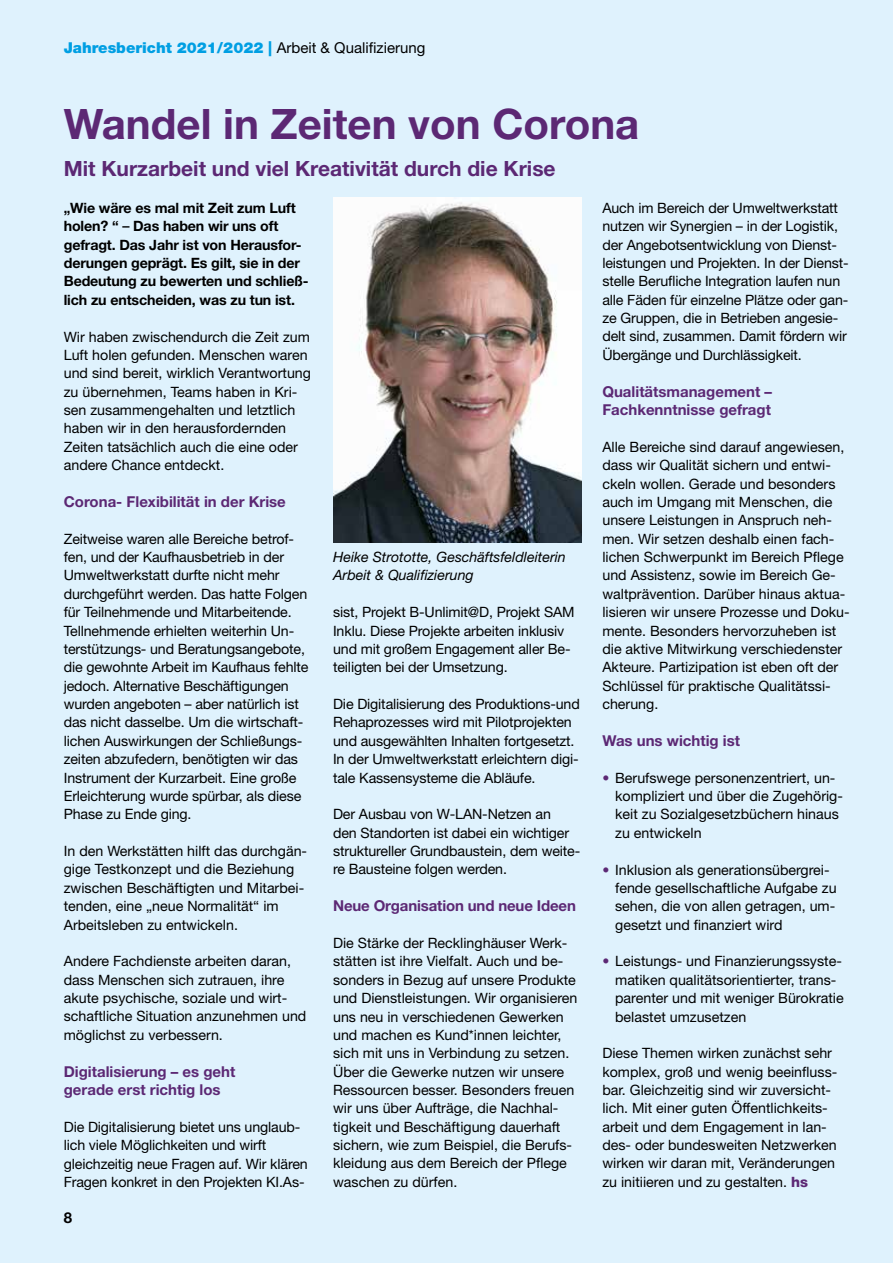
<style>
.page{position:relative;width:893px;height:1263px;background:#dff2fd}
.page>*{position:absolute;margin:0;border:0;box-sizing:border-box;transform-origin:0 0}
.t1{font:700 42px "Helvetica Neue";color:#5c2874}
.t2{font:700 21px "Helvetica Neue";color:#5c2874}
.t3{font:700 15px/18.3px "Helvetica Neue";color:#5c2874}
.t4{font:900 15px "Helvetica Neue";color:#009fe3}
.t5{font:700 15px "Helvetica Neue";color:#000}
.t6{font:14.25px/18.3px "Helvetica Neue";color:#000}
.t7{font:700 14.25px/18.3px "Helvetica Neue";letter-spacing:-.01em;color:#000}
.t8{font:italic 14.25px/18.3px "Helvetica Neue";color:#000}
.s1{font-weight:400;color:#000}
.s2{font-family:"Helvetica Neue LT Std";font-weight:500;font-stretch:condensed}
.s3{color:#5c2874}
.s4{font-weight:800;color:#5c2874}
</style>
<div class="page">
<img style="left:333px;top:197px;width:248px;height:345px">
<p class="t4" style="left:64px;top:39px;width:363px">Jahresbericht 2021/2022 | <span class="s1">Arbeit &amp; Qualifizierung</span></p>
<h1 class="t1" style="left:64px;top:98px;width:577px">Wandel in Zeiten von Corona</h1>
<h2 class="t2" style="left:64px;top:156px;width:493px">Mit Kurzarbeit und viel Kreativität durch die Krise</h2>
<p class="t7" style="left:64px;top:198px;width:246px">„Wie wäre es mal mit Zeit zum Luft holen? “ <span class="s2">–</span> Das haben wir uns oft gefragt. Das Jahr ist von Herausfor&shy;derungen geprägt. Es gilt, sie in der Bedeutung zu bewerten und schließ&shy;lich zu entscheiden, was zu tun ist.</p>
<p class="t6" style="left:64px;top:327px;width:249px">Wir haben zwischendurch die Zeit zum Luft holen gefunden. Menschen waren und sind bereit, wirklich Verantwortung zu übernehmen, Teams haben in Kri&shy;sen zusammengehalten und letztlich haben wir in den herausfordernden Zeiten tatsächlich auch die eine oder andere Chance entdeckt.</p>
<p class="t3" style="left:64px;top:492px;width:224px">Corona- Flexibilität in der Krise</p>
<p class="t6" style="left:64px;top:529px;width:246px">Zeitweise waren alle Bereiche betrof&shy;fen, und der Kaufhausbetrieb in der Umweltwerkstatt durfte nicht mehr durchgeführt werden. Das hatte Folgen für Teilnehmende und Mitarbeitende.<br>Tellnehmende erhielten weiterhin Un&shy;terstützungs- und Beratungsangebote, die gewohnte Arbeit im Kaufhaus fehlte jedoch. Alternative Beschäftigungen wurden angeboten – aber natürlich ist das nicht dasselbe. Um die wirtschaft&shy;lichen Auswirkungen der Schließungs&shy;zeiten abzufedern, benötigten wir das Instrument der Kurzarbeit. Eine große Erleichterung wurde spürbar, als diese Phase zu Ende ging.</p>
<p class="t6" style="left:64px;top:842px;width:245px">In den Werkstätten hilft das durchgän&shy;gige Testkonzept und die Beziehung zwischen Beschäftigten und Mitarbei&shy;tenden, eine „neue Normalität“ im Arbeitsleben zu entwickeln.</p>
<p class="t6" style="left:64px;top:952px;width:244px">Andere Fachdienste arbeiten daran, dass Menschen sich zutrauen, ihre akute psychische, soziale und wirt&shy;schaftliche Situation anzunehmen und möglichst zu verbessern.</p>
<p class="t3" style="left:64px;top:1062px;width:173px">Digitalisierung – es geht gerade erst richtig los</p>
<p class="t6" style="left:64px;top:1117px;width:246px">Die Digitalisierung bietet uns unglaub&shy;lich viele Möglichkeiten und wirft gleichzeitig neue Fragen auf. Wir klären Fragen konkret in den Projekten KI.As-</p>
<p class="t5" style="left:64px;top:1208px;width:10px">8</p>
<p class="t8" style="left:333px;top:548px;width:234px">Heike Strototte, Geschäftsfeldleiterin<br>Arbeit &amp; Qualifizierung</p>
<p class="t6" style="left:333px;top:603px;width:243px">sist, Projekt B-Unlimit@D, Projekt SAM Inklu. Diese Projekte arbeiten inklusiv und mit großem Engagement aller Be&shy;teiligten bei der Umsetzung.</p>
<p class="t6" style="left:333px;top:695px;width:248px">Die Digitalisierung des Produktions-und Rehaprozesses wird mit Pilotprojekten und ausgewählten Inhalten fortgesetzt.<br>In der Umweltwerkstatt erleichtern digi&shy;tale Kassensysteme die Abläufe.</p>
<p class="t6" style="left:333px;top:805px;width:249px">Der Ausbau von W-LAN-Netzen an<br>den Standorten ist dabei ein wichtiger struktureller Grundbaustein, dem weite&shy;re Bausteine folgen werden.</p>
<p class="t3" style="left:333px;top:896px;width:244px">Neue Organisation und neue Ideen</p>
<p class="t6" style="left:333px;top:933px;width:246px">Die Stärke der Recklinghäuser Werk&shy;stätten ist ihre Vielfalt. Auch und be&shy;sonders in Bezug auf unsere Produkte und Dienstleistungen. Wir organisieren uns neu in verschiedenen Gewerken und machen es Kund*innen leichter, sich mit uns in Verbindung zu setzen.<br>Über die Gewerke nutzen wir unsere Ressourcen besser. Besonders freuen wir uns über Aufträge, die Nachhal&shy;tigkeit und Beschäftigung dauerhaft sichern, wie zum Beispiel, die Berufs&shy;kleidung aus dem Bereich der Pflege waschen zu dürfen.</p>
<p class="t6" style="left:602px;top:198px;width:248px">Auch im Bereich der Umweltwerkstatt nutzen wir Synergien – in der Logistik, der Angebotsentwicklung von Dienst&shy;leistungen und Projekten. In der Dienst&shy;stelle Berufliche Integration laufen nun alle Fäden für einzelne Plätze oder gan&shy;ze Gruppen, die in Betrieben angesie&shy;delt sind, zusammen. Damit fördern wir Übergänge und Durchlässigkeit.</p>
<p class="t3" style="left:602px;top:382px;width:171px">Qualitätsmanagement –<br>Fachkenntnisse gefragt</p>
<p class="t6" style="left:602px;top:437px;width:249px">Alle Bereiche sind darauf angewiesen, dass wir Qualität sichern und entwi&shy;ckeln wollen. Gerade und besonders auch im Umgang mit Menschen, die unsere Leistungen in Anspruch neh&shy;men. Wir setzen deshalb einen fach&shy;lichen Schwerpunkt im Bereich Pflege und Assistenz, sowie im Bereich Ge&shy;waltprävention. Darüber hinaus aktua&shy;lisieren wir unsere Prozesse und Doku&shy;mente. Besonders hervorzuheben ist die aktive Mitwirkung verschiedenster Akteure. Partizipation ist eben oft der Schlüssel für praktische Qualitätssi&shy;cherung.</p>
<p class="t3" style="left:602px;top:731px;width:139px">Was uns wichtig ist</p>
<p class="t6" style="left:615px;top:768px;width:229px;text-indent:-13px"><span class="s3">•</span> Berufswege personenzentriert, un&shy;kompliziert und über die Zugehörig&shy;keit zu Sozialgesetzbüchern hinaus zu entwickeln</p>
<p class="t6" style="left:615px;top:860px;width:223px;text-indent:-13px"><span class="s3">•</span> Inklusion als generationsübergrei&shy;fende gesellschaftliche Aufgabe zu sehen, die von allen getragen, um&shy;gesetzt und finanziert wird</p>
<p class="t6" style="left:615px;top:952px;width:230px;text-indent:-13px"><span class="s3">•</span> Leistungs- und Finanzierungssyste&shy;matiken qualitätsorientierter, trans&shy;parenter und mit weniger Bürokratie belastet umzusetzen</p>
<p class="t6" style="left:602px;top:1044px;width:236px">Diese Themen wirken zunächst sehr komplex, groß und wenig beeinfluss&shy;bar. Gleichzeitig sind wir zuversicht&shy;lich. Mit einer guten Öffentlichkeits&shy;arbeit und dem Engagement in lan&shy;des- oder bundesweiten Netzwerken wirken wir daran mit, Veränderungen zu initiieren und zu gestalten. <span class="s4">hs</span></p>
</div>
